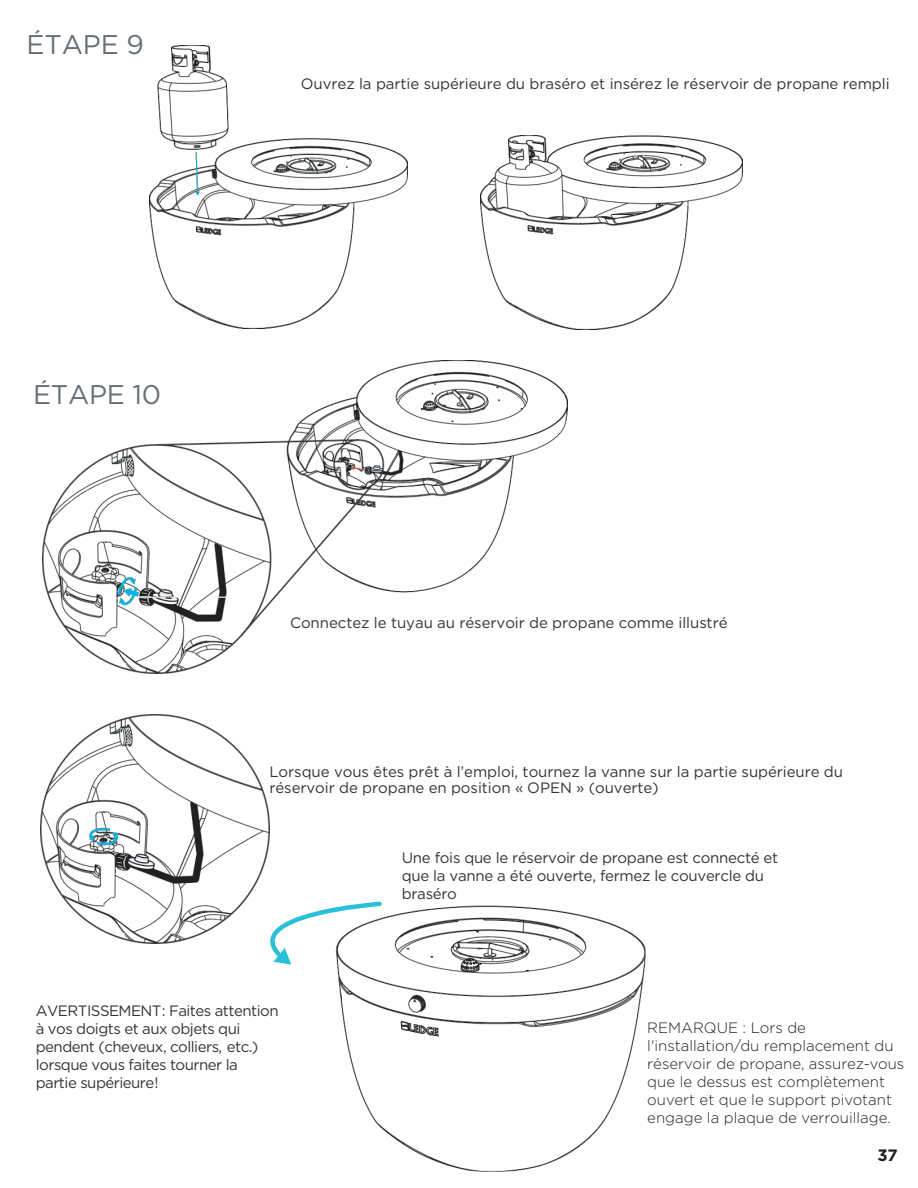
<style>
.page{position:relative;width:918px;height:1188px;background:#fff}
.page>*{position:absolute;margin:0;border:0;box-sizing:border-box;transform-origin:0 0}
.t1{font:27px "Gotham";letter-spacing:-.01em;color:#676f75}
.t2{font:700 16.5px "Gotham";color:#231f20}
.t3{font:15px/18.1px "Gotham";letter-spacing:-.01em;color:#323435}
.t4{font:300 15px/18px "Gotham";color:#231f20}
.t5{font:15px/18px "Gotham";letter-spacing:-.035em;color:#323435}
</style>
<div class="page">
<img style="left:150px;top:45px;width:257px;height:284px">
<img style="left:337px;top:905px;width:309px;height:267px">
<img style="left:42px;top:361px;width:525px;height:313px">
<img style="left:480px;top:135px;width:263px;height:195px">
<img style="left:40px;top:715px;width:229px;height:229px">
<svg style="left:237px;top:899px;width:147px;height:66px"></svg>
<h1 class="t1" style="left:27px;top:27px;width:119px">ÉTAPE 9</h1>
<p class="t3" style="left:301px;top:74px;width:590px">Ouvrez la partie supérieure du braséro et insérez le réservoir de propane rempli</p>
<h1 class="t1" style="left:33px;top:377px;width:130px">ÉTAPE 10</h1>
<p class="t3" style="left:290px;top:613px;width:439px">Connectez le tuyau au réservoir de propane comme illustré</p>
<p class="t3" style="left:269px;top:764px;width:575px;line-height:16px">Lorsque vous êtes prêt à l’emploi, tournez la vanne sur la partie supérieure du réservoir de propane en position « OPEN » (ouverte)</p>
<p class="t3" style="left:402px;top:848px;width:378px">Une fois que le réservoir de propane est connecté et que la vanne a été ouverte, fermez le couvercle du braséro</p>
<p class="t5" style="left:36px;top:1002px;width:244px">AVERTISSEMENT: Faites attention à vos doigts et aux objets qui pendent (cheveux, colliers, etc.) lorsque vous faites tourner la partie supérieure!</p>
<p class="t4" style="left:647px;top:1019px;width:259px">REMARQUE : Lors de l'installation/du remplacement du réservoir de propane, assurez-vous que le dessus est complètement ouvert et que le support pivotant engage la plaque de verrouillage.</p>
<p class="t2" style="left:877px;top:1145px;width:22px">37</p>
</div>
